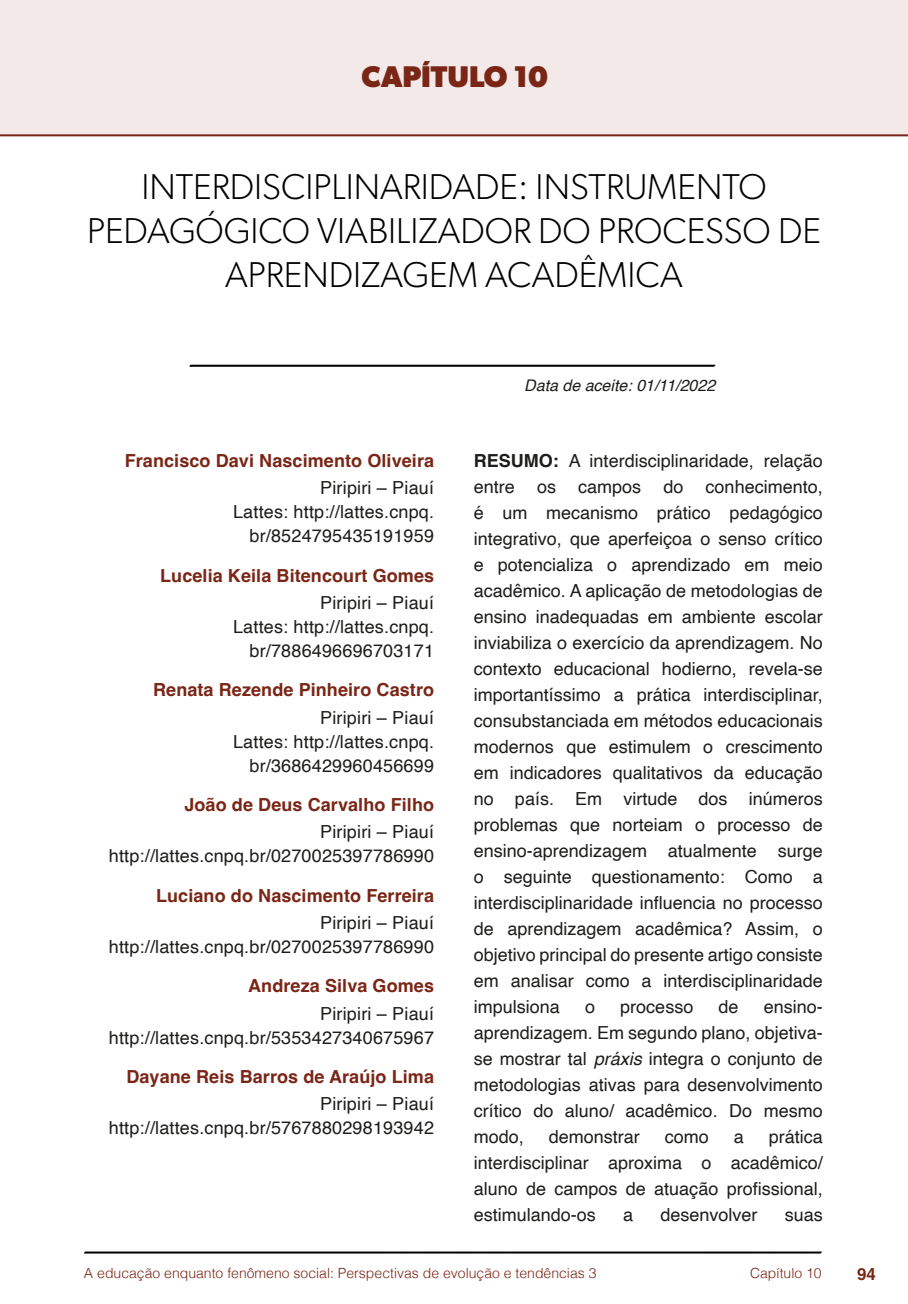
<style>
.page{position:relative;width:908px;height:1304px;background:#fff}
.page>*{position:absolute;margin:0;border:0;box-sizing:border-box;transform-origin:0 0}
.t1{font:300 36px/44px "Gibson";color:#000;text-align:center}
.t2{font:700 30px "Gibson";color:#7a2616}
.t3{font:18px/26px "Helvetica";letter-spacing:.01em;color:#1d1d1b;text-align:right}
.t4{font:700 18px "Helvetica";letter-spacing:.005em;color:#7a2616}
.t5{font:700 16.8px "Helvetica";color:#7a2616}
.t6{font:italic 16px "Helvetica";color:#1d1d1b}
.t7{font:300 14px "Helvetica";color:#7a2616}
.s1{font-weight:700}
.s2{font-style:italic}
</style>
<div class="page">
<svg style="left:84px;top:1251px;width:737px;height:3px;background:#515151"></svg>
<svg style="left:189px;top:364px;width:526px;height:3px;background:#4f4f4f"></svg>
<div style="left:0;top:0;width:907px;height:136px;background:#f2e9e8"></div>
<div style="left:44px;top:72px;width:68px;height:61px;background:#f2e9e8"></div>
<h2 class="t2" style="left:361px;top:58px;width:188px">CAPÍTULO 10</h2>
<h1 class="t1" style="left:87px;top:164px;width:735px">INTERDISCIPLINARIDADE: INSTRUMENTO<br>PEDAGÓGICO VIABILIZADOR DO PROCESSO DE<br>APRENDIZAGEM ACADÊMICA</h1>
<p class="t4" style="left:125px;top:450px;width:311px">Francisco Davi Nascimento Oliveira</p>
<p class="t3" style="left:233px;top:477px;width:202px;line-height:24px">Piripiri – Piauí<br>Lattes: http://lattes.cnpq. br/8524795435191959</p>
<p class="t4" style="left:160px;top:564px;width:275px">Lucelia Keila Bitencourt Gomes</p>
<p class="t3" style="left:233px;top:591px;width:202px;line-height:24px">Piripiri – Piauí<br>Lattes: http://lattes.cnpq. br/7886496696703171</p>
<p class="t4" style="left:153px;top:679px;width:282px">Renata Rezende Pinheiro Castro</p>
<p class="t3" style="left:233px;top:706px;width:202px;line-height:24px">Piripiri – Piauí<br>Lattes: http://lattes.cnpq. br/3686429960456699</p>
<p class="t4" style="left:184px;top:794px;width:251px">João de Deus Carvalho Filho</p>
<p class="t3" style="left:109px;top:821px;width:326px;line-height:24px">Piripiri – Piauí http://lattes.cnpq.br/0270025397786990</p>
<p class="t4" style="left:156px;top:884px;width:279px">Luciano do Nascimento Ferreira</p>
<p class="t3" style="left:109px;top:911px;width:326px;line-height:24px">Piripiri – Piauí http://lattes.cnpq.br/0270025397786990</p>
<p class="t4" style="left:248px;top:975px;width:187px">Andreza Silva Gomes</p>
<p class="t3" style="left:109px;top:1002px;width:326px;line-height:24px">Piripiri – Piauí http://lattes.cnpq.br/5353427340675967</p>
<p class="t4" style="left:126px;top:1066px;width:309px">Dayane Reis Barros de Araújo Lima</p>
<p class="t3" style="left:109px;top:1093px;width:326px;line-height:24px">Piripiri – Piauí http://lattes.cnpq.br/5767880298193942</p>
<p class="t6" style="left:524px;top:373px;width:192px">Data de aceite: 01/11/2022</p>
<p class="t3" style="left:473px;top:448px;width:350px;text-align:justify"><span class="s1">RESUMO:</span> A interdisciplinaridade, relação entre os campos do conhecimento, é um mecanismo prático pedagógico integrativo, que aperfeiçoa o senso crítico e potencializa o aprendizado em meio acadêmico. A aplicação de metodologias de ensino inadequadas em ambiente escolar inviabiliza o exercício da aprendizagem. No contexto educacional hodierno, revela-se importantíssimo a prática interdisciplinar, consubstanciada em métodos educacionais modernos que estimulem o crescimento em indicadores qualitativos da educação no país. Em virtude dos inúmeros problemas que norteiam o processo de ensino-aprendizagem atualmente surge o seguinte questionamento: Como a interdisciplinaridade influencia no processo de aprendizagem acadêmica? Assim, o objetivo principal do presente artigo consiste em analisar como a interdisciplinaridade impulsiona</p>
<p class="t3" style="left:585px;top:994px;width:12px">o</p>
<p class="t3" style="left:620px;top:994px;width:75px">processo</p>
<p class="t3" style="left:718px;top:994px;width:22px">de</p>
<p class="t3" style="left:473px;top:994px;width:350px;text-align:justify;text-indent:290px">ensino&shy;aprendizagem. Em segundo plano, objetiva&shy;se mostrar tal <span class="s2">práxis</span> integra o conjunto de metodologias ativas para desenvolvimento crítico do aluno/ acadêmico. Do mesmo modo,</p>
<p class="t3" style="left:473px;top:1124px;width:350px;text-align:justify;text-indent:295px">prática interdisciplinar aproxima o acadêmico/ aluno de campos de atuação profissional, estimulando-os</p>
<p class="t3" style="left:548px;top:1124px;width:93px">demonstrar</p>
<p class="t3" style="left:664px;top:1124px;width:46px">como</p>
<p class="t3" style="left:733px;top:1124px;width:12px">a</p>
<p class="t3" style="left:623px;top:1202px;width:12px">a</p>
<p class="t3" style="left:660px;top:1202px;width:99px">desenvolver</p>
<p class="t3" style="left:784px;top:1202px;width:40px">suas</p>
<p class="t7" style="left:84px;top:1261px;width:514px">A educação enquanto fenômeno social: Perspectivas de evolução e tendências 3</p>
<p class="t7" style="left:749px;top:1261px;width:73px">Capítulo 10</p>
<p class="t5" style="left:856px;top:1264px;width:20px">94</p>
</div>
